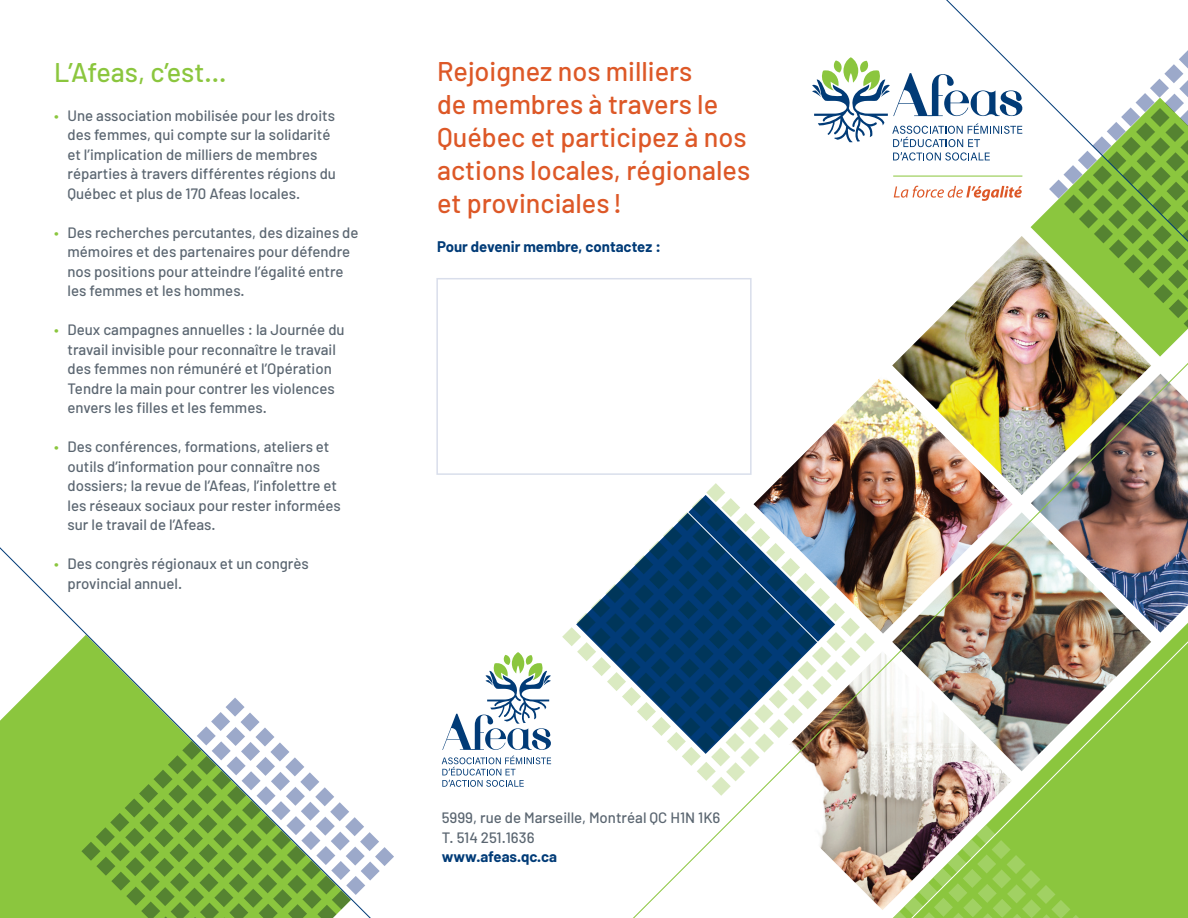
<style>
.page{position:relative;width:1188px;height:918px;background:#fff}
.page>*{position:absolute;margin:0;border:0;box-sizing:border-box;transform-origin:0 0}
.t1{font:500 27px/33px "Barlow";color:#dd5827}
.t2{font:500 27px "Barlow";color:#8bc63e}
.t3{font:500 15px/19.5px "Barlow";color:#5b6671}
.t4{font:700 15px "Barlow";color:#013b77}
.s1{color:#8bc63e}
</style>
<div class="page">
<svg style="left:0;top:547px;width:442px;height:371px"></svg>
<svg style="left:89px;top:547px;width:353px;height:101px"></svg>
<img style="left:562px;top:0;width:626px;height:918px">
<svg style="left:442px;top:652px;width:109px;height:98px"></svg>
<svg style="left:442px;top:756px;width:109px;height:31px"></svg>
<div style="left:436px;top:278px;width:316px;height:197px;border:2px solid #d9deeb"></div>
<h1 class="t2" style="left:54px;top:55px;width:174px">L’Afeas, c’est...</h1>
<p class="t3" style="left:68px;top:106px;width:270px;text-indent:-14px"><span class="s1">•</span> Une association mobilisée pour les droits des femmes, qui compte sur la solidarité et l’implication de milliers de membres réparties à travers différentes régions du Québec et plus de 170 Afeas locales.</p>
<p class="t3" style="left:68px;top:223px;width:293px;text-indent:-14px"><span class="s1">•</span> Des recherches percutantes, des dizaines de mémoires et des partenaires pour défendre nos positions pour atteindre l’égalité entre les femmes et les hommes.</p>
<p class="t3" style="left:68px;top:320px;width:279px;text-indent:-14px"><span class="s1">•</span> Deux campagnes annuelles : la Journée du travail invisible pour reconnaître le travail des femmes non rémunéré et l’Opération Tendre la main pour contrer les violences envers les filles et les femmes.</p>
<p class="t3" style="left:68px;top:437px;width:275px;text-indent:-14px"><span class="s1">•</span> Des conférences, formations, ateliers et outils d’information pour connaître nos dossiers; la revue de l’Afeas, l’infolettre et les réseaux sociaux pour rester informées sur le travail de l’Afeas.</p>
<p class="t3" style="left:68px;top:554px;width:243px;text-indent:-14px"><span class="s1">•</span> Des congrès régionaux et un congrès provincial annuel.</p>
<h1 class="t1" style="left:437px;top:54px;width:315px">Rejoignez nos milliers<br>de membres à travers le<br>Québec et participez à nos actions locales, régionales et provinciales !</h1>
<p class="t4" style="left:437px;top:237px;width:225px">Pour devenir membre, contactez :</p>
<p class="t3" style="left:442px;top:808px;width:280px">5999, rue de Marseille, Montréal QC H1N 1K6<br>T. 514 251.1636</p>
<p class="t4" style="left:442px;top:848px;width:117px">www.afeas.qc.ca</p>
</div>
